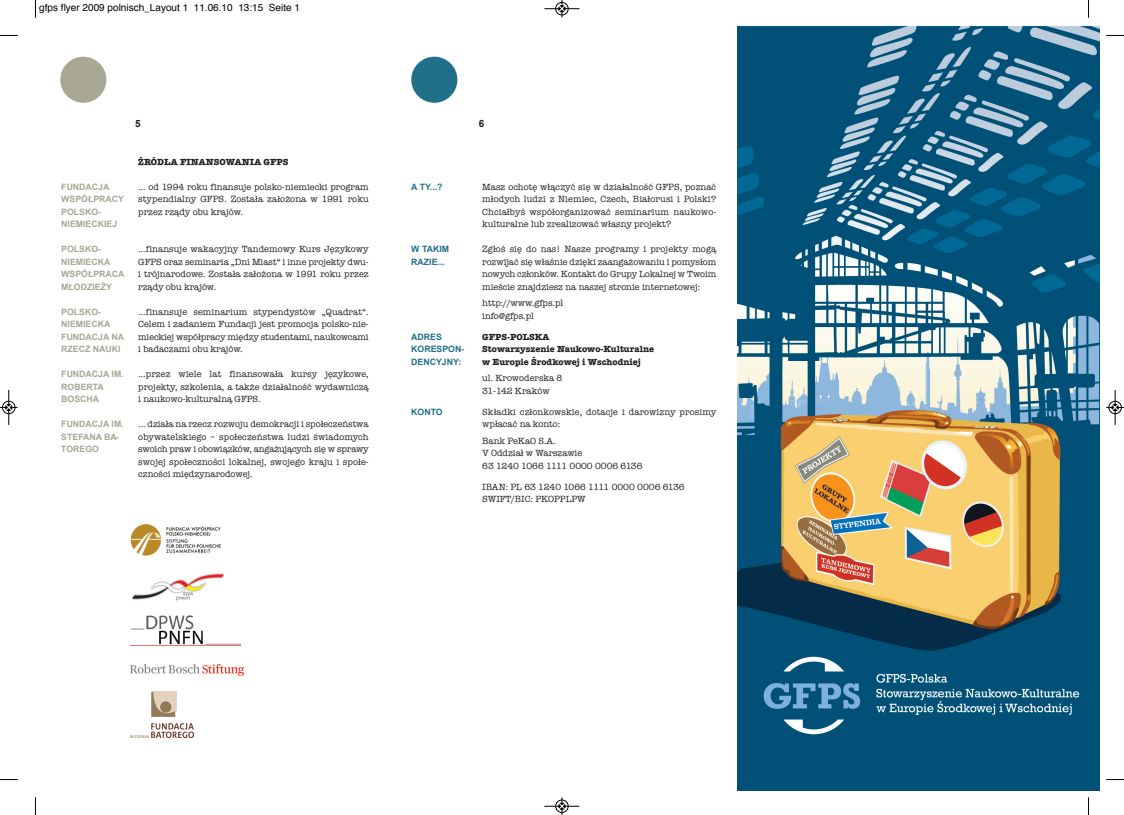
<style>
.page{position:relative;width:1124px;height:815px;background:#fff}
.page>*{position:absolute;margin:0;border:0;box-sizing:border-box;transform-origin:0 0}
.t1{font:10px "Helvetica";color:#000}
.t2{font:700 10px "Arial";color:#231f20}
.t3{font:9.12px/12.5px "American Typewriter";color:#231f20;text-align:justify}
.t4{font:700 9.12px/12.5px "American Typewriter";color:#231f20}
.t5{font:700 8.75px/12.5px "Arial";color:#a8a794}
.t6{font:700 8.75px/12.5px "Arial";color:#20708a}
</style>
<div class="page">
<div style="left:60px;top:57px;width:46px;height:46px;background:#a8a794;border-radius:50%"></div>
<div style="left:411px;top:57px;width:46px;height:46px;background:#20708a;border-radius:50%"></div>
<img style="left:737px;top:26px;width:361px;height:764px">
<img style="left:131px;top:573px;width:93px;height:28px">
<svg style="left:130px;top:643px;width:111px;height:3px"></svg>
<img style="left:130px;top:615px;width:110px;height:30px">
<img style="left:130px;top:664px;width:113px;height:12px">
<img style="left:130px;top:691px;width:63px;height:47px">
<img style="left:130px;top:524px;width:91px;height:32px">
<svg style="left:35px;top:0;width:1px;height:18px"></svg>
<svg style="left:0;top:35px;width:18px;height:1px"></svg>
<svg style="left:1088px;top:0;width:1px;height:18px"></svg>
<svg style="left:1106px;top:35px;width:17px;height:1px"></svg>
<svg style="left:35px;top:797px;width:1px;height:18px"></svg>
<svg style="left:0;top:779px;width:18px;height:1px"></svg>
<svg style="left:1088px;top:797px;width:1px;height:18px"></svg>
<svg style="left:1106px;top:779px;width:17px;height:1px"></svg>
<hr style="left:544px;top:8px;width:35px;height:1px;background:#000">
<div style="left:555px;top:2px;width:13px;height:13px;border:1px solid #000;border-radius:50%"></div>
<svg style="left:558px;top:0;width:7px;height:17px"></svg>
<hr style="left:544px;top:806px;width:35px;height:1px;background:#000">
<div style="left:555px;top:800px;width:13px;height:13px;border:1px solid #000;border-radius:50%"></div>
<svg style="left:558px;top:797px;width:7px;height:18px"></svg>
<hr style="left:9px;top:390px;width:1px;height:35px;background:#000">
<div style="left:2px;top:401px;width:13px;height:13px;border:1px solid #000;border-radius:50%"></div>
<svg style="left:0;top:404px;width:18px;height:7px"></svg>
<hr style="left:1114px;top:390px;width:1px;height:35px;background:#000">
<div style="left:1108px;top:401px;width:13px;height:13px;border:1px solid #000;border-radius:50%"></div>
<svg style="left:1106px;top:404px;width:17px;height:7px"></svg>
<p class="t1" style="left:39px;top:4px;width:262px">gfps flyer 2009 polnisch_Layout 1 11.06.10 13:15 Seite 1</p>
<p class="t5" style="left:61px;top:181px;width:64px">FUNDACJA<br>WSPÓŁPRACY<br>POLSKO-<br>NIEMIECKIEJ</p>
<p class="t5" style="left:61px;top:243px;width:65px">POLSKO-<br>NIEMIECKA<br>WSPÓŁPRACA<br>MŁODZIEŻY</p>
<p class="t5" style="left:61px;top:306px;width:64px">POLSKO-<br>NIEMIECKA<br>FUNDACJA NA<br>RZECZ NAUKI</p>
<p class="t5" style="left:61px;top:368px;width:64px">FUNDACJA IM.<br>ROBERTA<br>BOSCHA</p>
<p class="t5" style="left:61px;top:418px;width:64px">FUNDACJA IM.<br>STEFANA BA-<br>TOREgO</p>
<p class="t2" style="left:135px;top:118px;width:7px">5</p>
<p class="t2" style="left:478px;top:118px;width:7px">6</p>
<p class="t4" style="left:138px;top:156px;width:152px">ŹRÓDŁA FINANSOWANIA GFPS</p>
<p class="t3" style="left:138px;top:181px;width:232px">… od 1994 roku finansuje polsko-niemiecki program stypendialny GFPS. Została założona w 1991 roku przez rządy obu krajów.</p>
<p class="t3" style="left:138px;top:243px;width:232px">…finansuje wakacyjny Tandemowy Kurs Językowy GFPS oraz seminaria „Dni Miast“ i inne projekty dwu&shy;i trójnarodowe. Została założona w 1991 roku przez rządy obu krajów.</p>
<p class="t3" style="left:138px;top:306px;width:232px">…finansuje seminarium stypendystów „Quadrat“.<br>Celem i zadaniem Fundacji jest promocja polsko-nie&shy;mieckiej współpracy między studentami, naukowcami i badaczami obu krajów.</p>
<p class="t3" style="left:138px;top:368px;width:232px">…przez wiele lat finansowała kursy językowe, projekty, szkolenia, a także działalność wydawniczą i naukowo-kulturalną GFPS.</p>
<p class="t3" style="left:138px;top:418px;width:232px">... działa na rzecz rozwoju demokracji i społeczeństwa obywatelskiego – społeczeństwa ludzi świadomych swoich praw i obowiązków, angażujących się w sprawy swojej społeczności lokalnej, swojego kraju i społe&shy;czności międzynarodowej.</p>
<p class="t3" style="left:482px;top:181px;width:235px">Masz ochotę włączyć się w działalność GFPS, poznać młodych ludzi z Niemiec, Czech, Białorusi i Polski?<br>Chciałbyś współorganizować seminarium naukowo&shy;kulturalne lub zrealizować własny projekt?</p>
<p class="t3" style="left:482px;top:243px;width:235px">Zgłoś się do nas! Nasze programy i projekty mogą rozwijać się właśnie dzięki zaangażowaniu i pomysłom nowych członków. Kontakt do Grupy Lokalnej w Twoim mieście znajdziesz na naszej stronie internetowej:</p>
<p class="t3" style="left:482px;top:297px;width:83px">http://www.gfps.pl info@gfps.pl</p>
<p class="t4" style="left:482px;top:331px;width:173px">GFPS-POLSKA<br>Stowarzyszenie Naukowo-Kulturalne w Europie Środkowej i Wschodniej</p>
<p class="t3" style="left:482px;top:372px;width:82px">ul. Krowoderska 8<br>31-142 Kraków</p>
<p class="t3" style="left:482px;top:406px;width:235px">Składki członkowskie, dotacje i darowizny prosimy wpłacać na konto:</p>
<p class="t3" style="left:482px;top:434px;width:162px;text-align:left">Bank PeKaO S.A.<br>V Oddział w Warszawie<br>63 1240 1066 1111 0000 0006 6136</p>
<p class="t3" style="left:482px;top:481px;width:204px">IBAN: PL 63 1240 1066 1111 0000 0006 6136<br>SWIFT/BIC: PKOPPLPW</p>
<p class="t6" style="left:411px;top:181px;width:33px">A TY...?</p>
<p class="t6" style="left:411px;top:243px;width:39px">W TAKIM<br>RAZIE...</p>
<p class="t6" style="left:411px;top:331px;width:54px">ADRES<br>KORESPON-<br>DENCYJNY:</p>
<p class="t6" style="left:411px;top:406px;width:33px">KONTO</p>
</div>
